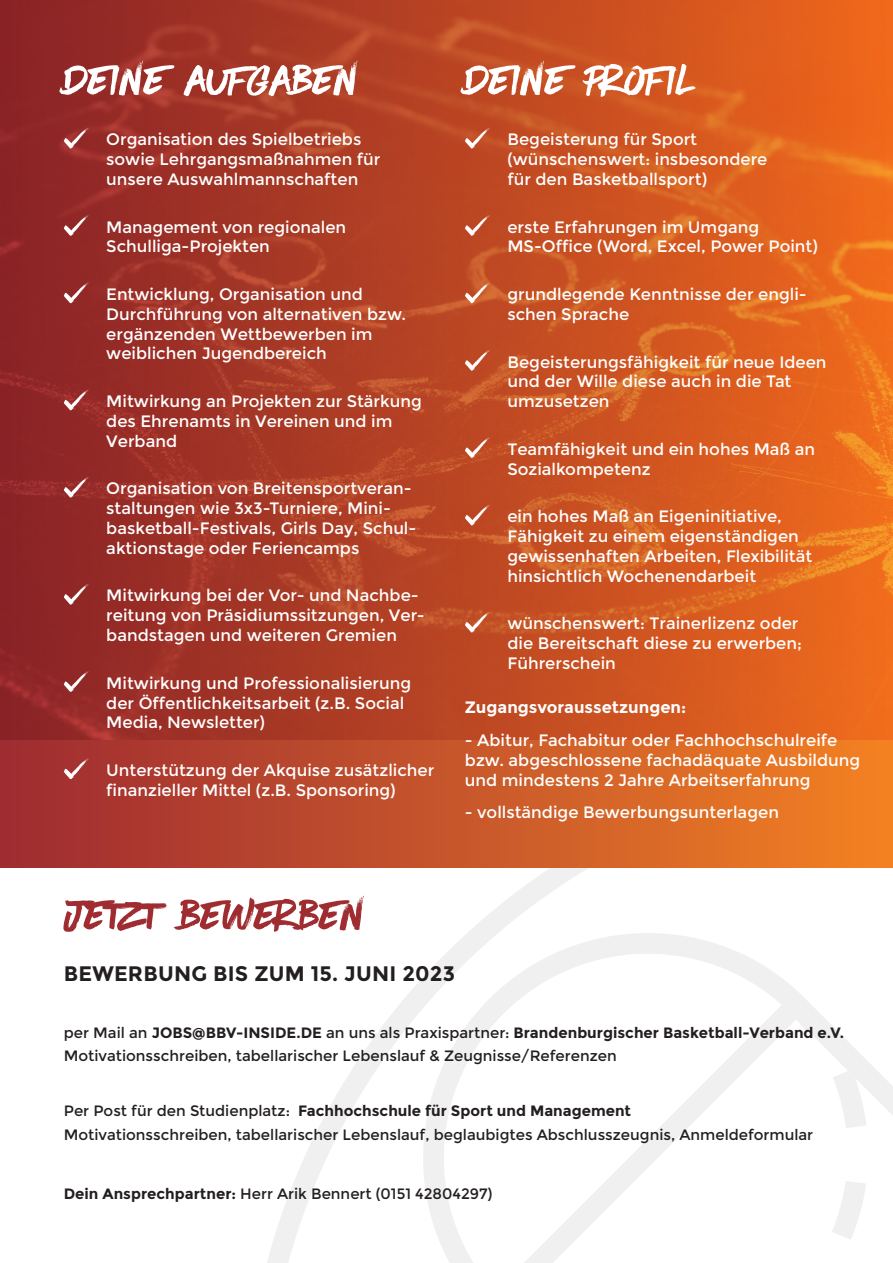
<style>
.page{position:relative;width:893px;height:1263px;background:#fff}
.page>*{position:absolute;margin:0;border:0;box-sizing:border-box;transform-origin:0 0}
.t1{font:90px "Have Heart Two";color:#fff}
.t2{font:90px "Have Heart Two";color:#9f2c30}
.t3{font:700 21px "Montserrat";letter-spacing:.01em;color:#231f20}
.t4{font:16.5px/19.8px "Montserrat";color:#fff}
.t5{font:700 16.5px "Montserrat";color:#fff}
.t6{font:15px/22.5px "Montserrat";color:#231f20}
.s1{font-weight:700}
</style>
<div class="page">
<svg style="left:0;top:867px;width:893px;height:396px"></svg>
<div style="left:0;top:0;width:893px;height:867px;background:linear-gradient(to right,#9d2b32,#f18123)"></div>
<img style="left:0;top:0;width:893px;height:739px">
<svg style="left:64px;top:126px;width:26px;height:23px"></svg>
<svg style="left:64px;top:214px;width:26px;height:22px"></svg>
<svg style="left:64px;top:281px;width:26px;height:22px"></svg>
<svg style="left:64px;top:388px;width:26px;height:22px"></svg>
<svg style="left:64px;top:475px;width:26px;height:23px"></svg>
<svg style="left:64px;top:583px;width:26px;height:22px"></svg>
<svg style="left:64px;top:670px;width:26px;height:22px"></svg>
<svg style="left:64px;top:757px;width:26px;height:22px"></svg>
<svg style="left:465px;top:126px;width:27px;height:23px"></svg>
<svg style="left:465px;top:214px;width:27px;height:22px"></svg>
<svg style="left:465px;top:281px;width:27px;height:22px"></svg>
<svg style="left:465px;top:349px;width:27px;height:22px"></svg>
<svg style="left:465px;top:436px;width:27px;height:22px"></svg>
<svg style="left:465px;top:503px;width:27px;height:22px"></svg>
<svg style="left:465px;top:610px;width:27px;height:22px"></svg>
<h1 class="t1" style="left:64px;top:24px;width:631px">DEINE AUFGABEN DEINE PROFIL</h1>
<p class="t4" style="left:106px;top:130px;width:276px">Organisation des Spielbetriebs sowie Lehrgangsmaßnahmen für unsere Auswahlmannschaften</p>
<p class="t4" style="left:106px;top:217px;width:241px">Management von regionalen<br>Schulliga-Projekten</p>
<p class="t4" style="left:106px;top:285px;width:301px">Entwicklung, Organisation und<br>Durchführung von alternativen bzw. ergänzenden Wettbewerben im weiblichen Jugendbereich</p>
<p class="t4" style="left:106px;top:392px;width:317px">Mitwirkung an Projekten zur Stärkung des Ehrenamts in Vereinen und im<br>Verband</p>
<p class="t4" style="left:106px;top:479px;width:312px">Organisation von Breitensportveran&shy;staltungen wie 3x3-Turniere, Mini&shy;basketball-Festivals, Girls Day, Schul&shy;aktionstage oder Feriencamps</p>
<p class="t4" style="left:106px;top:586px;width:320px">Mitwirkung bei der Vor- und Nachbe&shy;reitung von Präsidiumssitzungen, Ver&shy;bandstagen und weiteren Gremien</p>
<p class="t4" style="left:106px;top:673px;width:306px">Mitwirkung und Professionalisierung der Öffentlichkeitsarbeit (z.B. Social<br>Media, Newsletter)</p>
<p class="t4" style="left:106px;top:760px;width:330px">Unterstützung der Akquise zusätzlicher finanzieller Mittel (z.B. Sponsoring)</p>
<p class="t4" style="left:507px;top:130px;width:261px">Begeisterung für Sport (wünschenswert: insbesondere für den Basketballsport)</p>
<p class="t4" style="left:507px;top:217px;width:312px">erste Erfahrungen im Umgang<br>MS-Office (Word, Excel, Power Point)</p>
<p class="t4" style="left:507px;top:285px;width:301px">grundlegende Kenntnisse der engli&shy;schen Sprache</p>
<p class="t4" style="left:507px;top:352px;width:321px">Begeisterungsfähigkeit für neue Ideen und der Wille diese auch in die Tat umzusetzen</p>
<p class="t4" style="left:507px;top:439px;width:309px">Teamfähigkeit und ein hohes Maß an<br>Sozialkompetenz</p>
<p class="t4" style="left:507px;top:507px;width:306px">ein hohes Maß an Eigeninitiative, Fähigkeit zu einem eigenständigen gewissenhaften Arbeiten, Flexibilität hinsichtlich Wochenendarbeit</p>
<p class="t4" style="left:507px;top:614px;width:296px">wünschenswert: Trainerlizenz oder die Bereitschaft diese zu erwerben;<br>Führerschein</p>
<p class="t5" style="left:465px;top:698px;width:223px">Zugangsvoraussetzungen:</p>
<p class="t4" style="left:465px;top:730px;width:397px">- Abitur, Fachabitur oder Fachhochschulreife bzw. abgeschlossene fachadäquate Ausbildung und mindestens 2 Jahre Arbeitserfahrung</p>
<p class="t4" style="left:465px;top:802px;width:316px">- vollständige Bewerbungsunterlagen</p>
<h1 class="t2" style="left:64px;top:859px;width:302px">JETZT BEWERBEN</h1>
<p class="t3" style="left:64px;top:960px;width:393px">BEWERBUNG BIS ZUM 15. JUNI 2023</p>
<p class="t6" style="left:64px;top:1022px;width:782px">per Mail an <span class="s1">JOBS@BBV-INSIDE.DE</span> an uns als Praxispartner: <span class="s1">Brandenburgischer Basketball-Verband e.V.<br></span>Motivationsschreiben, tabellarischer Lebenslauf &amp; Zeugnisse/Referenzen</p>
<p class="t6" style="left:64px;top:1099px;width:751px;line-height:24px">Per Post für den Studienplatz: <span class="s1">Fachhochschule für Sport und Management<br></span>Motivationsschreiben, tabellarischer Lebenslauf, beglaubigtes Abschlusszeugnis, Anmeldeformular</p>
<p class="t6" style="left:64px;top:1183px;width:430px"><span class="s1">Dein Ansprechpartner:</span> Herr Arik Bennert (0151 42804297)</p>
</div>
